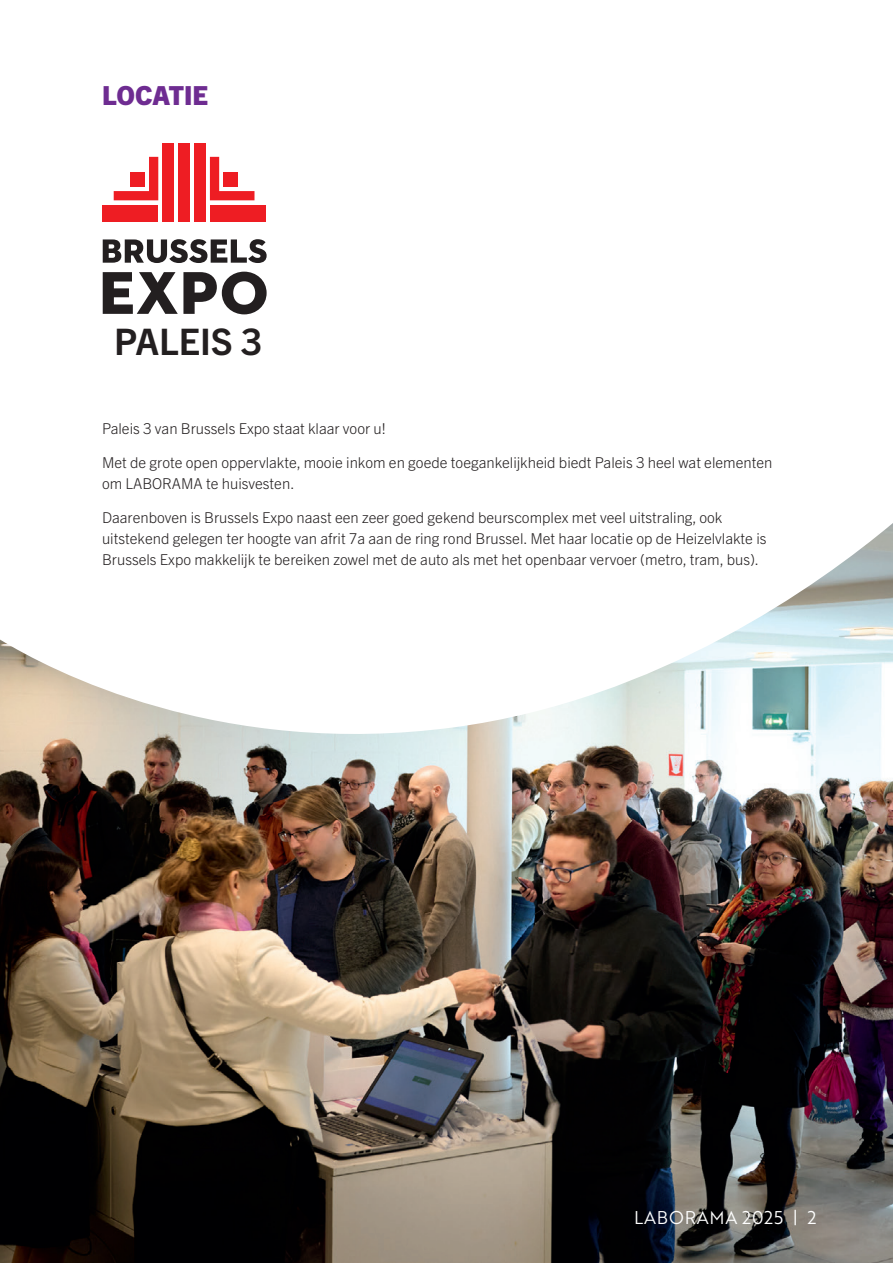
<style>
.page{position:relative;width:893px;height:1263px;background:#fff}
.page>*{position:absolute;margin:0;border:0;box-sizing:border-box;transform-origin:0 0}
.t1{font:700 36.6px "Trade Gothic Next LT Pro";color:#231f20}
._1_TITEL{font:800 26.25px "Trade Gothic Next LT Pro";color:#6e2c91}
._1_TITEL-2{font:18px "Brother 1816 Book";letter-spacing:.04em;color:#fff}
.Body{font:300 15px/21px "Trade Gothic Next LT Pro";color:#231f20}
</style>
<div class="page">
<img style="left:0;top:523px;width:893px;height:740px">
<svg style="left:102px;top:143px;width:165px;height:172px"></svg>
<p class="_1_TITEL" style="left:102px;top:78px;width:107px">LOCATIE</p>
<p class="t1" style="left:114px;top:316px;width:150px">PALEIS 3</p>
<p class="Body" style="left:102px;top:417px;width:285px">Paleis 3 van Brussels Expo staat klaar voor u!</p>
<p class="Body" style="left:102px;top:451px;width:672px">Met de grote open oppervlakte, mooie inkom en goede toegankelijkheid biedt Paleis 3 heel wat elementen om LABORAMA te huisvesten.</p>
<p class="Body" style="left:102px;top:506px;width:666px">Daarenboven is Brussels Expo naast een zeer goed gekend beurscomplex met veel uitstraling, ook uitstekend gelegen ter hoogte van afrit 7a aan de ring rond Brussel. Met haar locatie op de Heizelvlakte is<br>Brussels Expo makkelijk te bereiken zowel met de auto als met het openbaar vervoer (metro, tram, bus).</p>
<p class="_1_TITEL-2" style="left:634px;top:1204px;width:184px">LABORAMA 2025 | 2</p>
</div>
